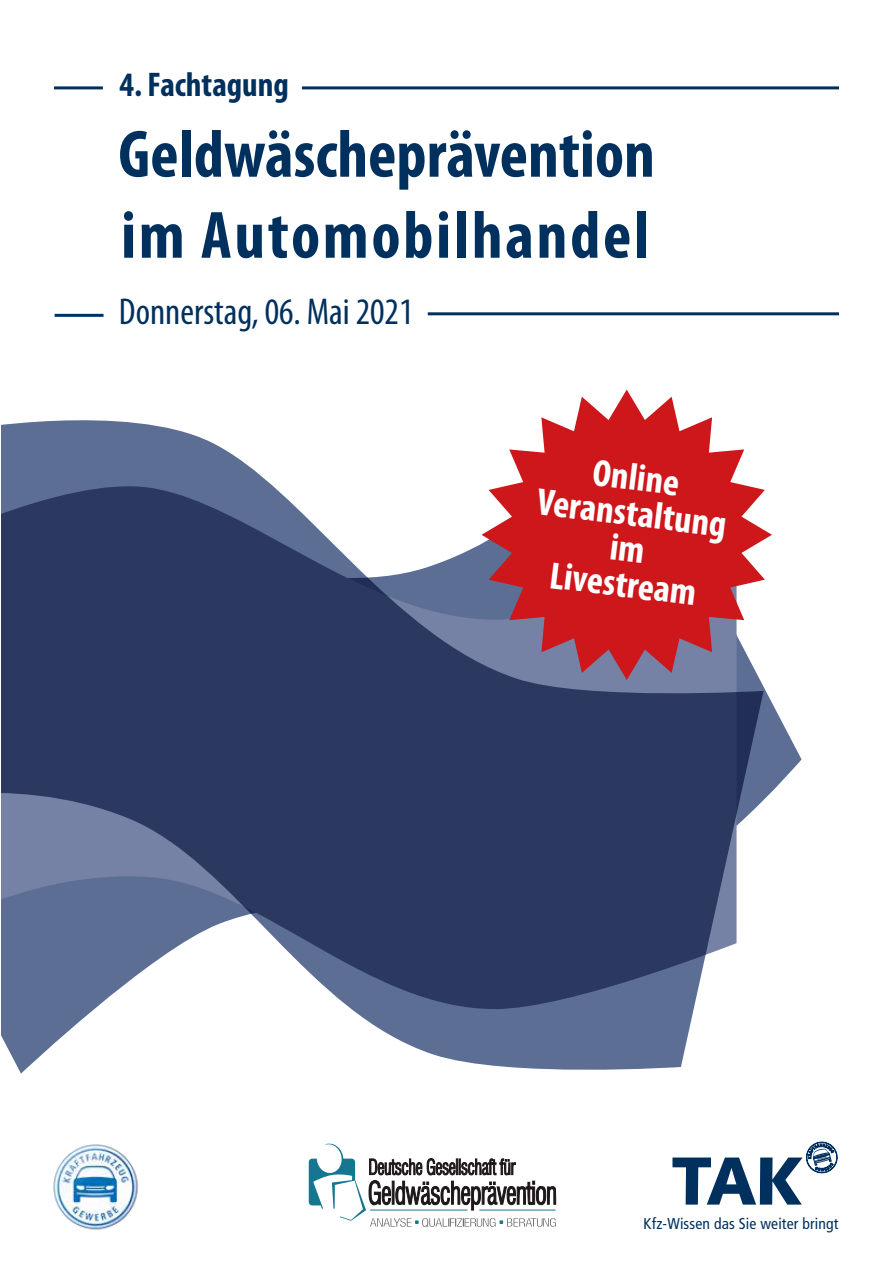
<style>
.page{position:relative;width:893px;height:1263px;background:#fff}
.page>*{position:absolute;margin:0;border:0;box-sizing:border-box;transform-origin:0 0}
.t1{font:700 condensed 67.5px/81px "Myriad Pro";color:#00305d}
.t2{font:700 condensed 38.25px/35.7px "Myriad Pro";color:#fff;text-align:center}
.t3{font:condensed 37.5px "Myriad Pro";color:#00305d}
.t4{font:700 condensed 34.35px "Myriad Pro";color:#00305d}
.t5{font:condensed 15.6px "Frutiger";letter-spacing:.01em;color:#00305d}
</style>
<div class="page">
<svg style="left:672px;top:1141px;width:166px;height:63px"></svg>
<svg style="left:764px;top:688px;width:37px;height:112px"></svg>
<svg style="left:1px;top:420px;width:763px;height:654px;fill:#2b3860"></svg>
<svg style="left:481px;top:390px;width:291px;height:290px;fill:#cd171a"></svg>
<svg style="left:309px;top:1144px;width:247px;height:83px"></svg>
<hr style="left:370px;top:1210px;width:97px;height:1px;background:#14778f">
<hr style="left:479px;top:1210px;width:77px;height:1px;background:#14778f">
<img style="left:53px;top:1144px;width:85px;height:86px">
<hr style="left:54px;top:86px;width:49px;height:3px;background:#00305d">
<hr style="left:302px;top:86px;width:537px;height:3px;background:#00305d">
<hr style="left:55px;top:314px;width:49px;height:3px;background:#00305d">
<hr style="left:428px;top:312px;width:411px;height:3px;background:#00305d">
<p class="t4" style="left:120px;top:63px;width:171px">4. Fachtagung</p>
<p class="t1" style="left:118px;top:112px;width:538px">Geldwäscheprävention im Automobilhandel</p>
<p class="t3" style="left:119px;top:289px;width:296px">Donnerstag, 06. Mai 2021</p>
<p class="t2" style="left:544px;top:447px;width:192px;rotate:7deg">Online<br>Veranstaltung im<br>Livestream</p>
<p class="t5" style="left:644px;top:1215px;width:196px">Kfz-Wissen das Sie weiter bringt</p>
</div>
